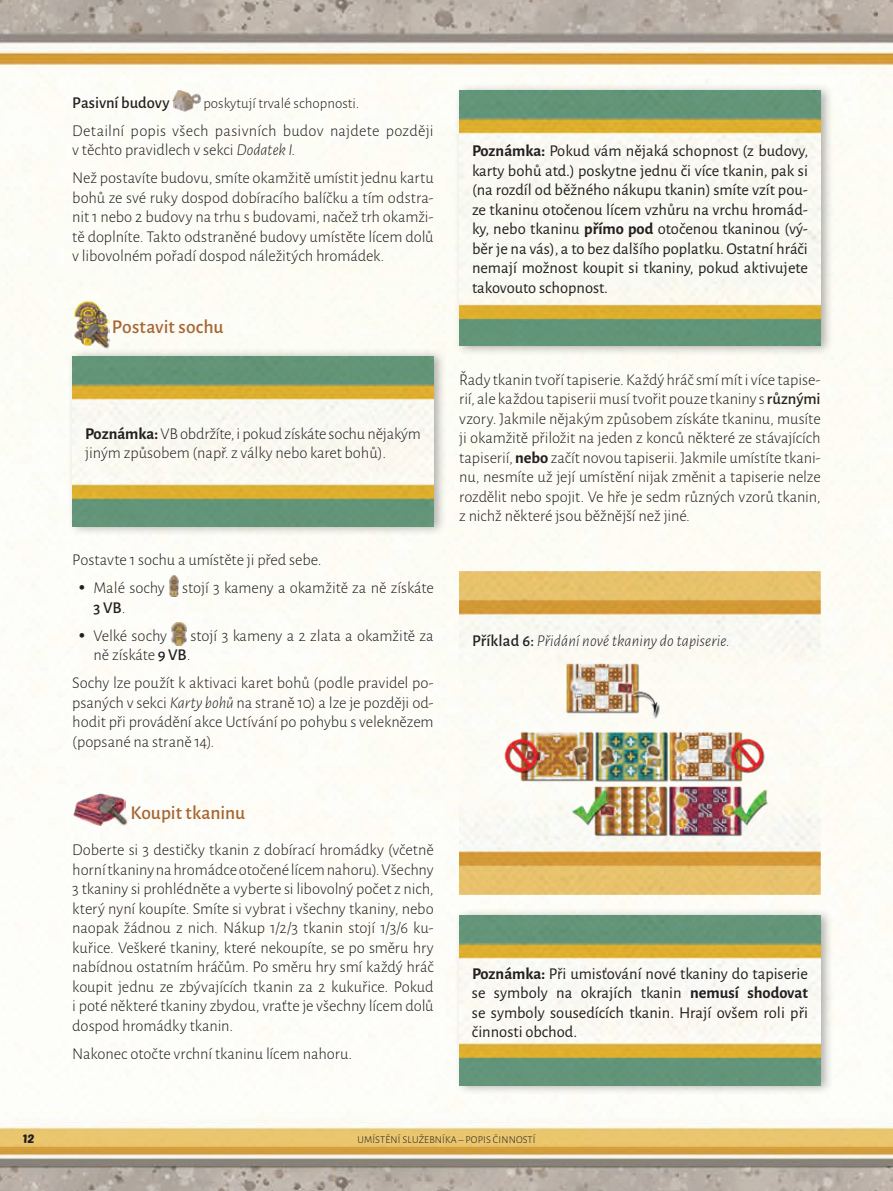
<style>
.page{position:relative;width:893px;height:1191px;background:#fff}
.page>*{position:absolute;margin:0;border:0;box-sizing:border-box;transform-origin:0 0}
._03__sub-sub_section_title{font:500 19.5px "Alegreya Sans";color:#a66533}
.Main_Text{font:300 16.5px/19.5px "Alegreya Sans";color:#231f20;text-align:justify}
.Important_box_Text{font:16.5px/19.5px "Alegreya Sans";color:#231f20;text-align:justify}
.Important_box_Text-2{font:300 16.5px/19.5px "Alegreya Sans";letter-spacing:-.01em;color:#231f20}
.Example{font:italic 300 16.5px "Alegreya Sans";letter-spacing:.01em;color:#231f20}
.Main_Text-2{font:500 16.5px "Alegreya Sans";letter-spacing:-.005em;color:#231f20}
.Main_Text-3{font:300 15px "Alegreya Sans";color:#231f20}
.t1{font:12px "Poetsen One";color:#231f20}
.chapter_name_-_section_name{font:300 10.5px "Alegreya Sans";letter-spacing:.015em;color:#231f20}
.s1{font-style:italic}
.s2{font-weight:700}
.s3{font-family:"Algerian";font-weight:400}
.s4{font-weight:500}
.s5{font-weight:500;font-style:normal}
</style>
<div class="page">
<img style="left:0;top:0;width:893px;height:1191px">
<img style="left:173px;top:91px;width:28px;height:21px">
<img style="left:72px;top:299px;width:37px;height:47px">
<svg style="left:82px;top:321px;width:28px;height:27px"></svg>
<img style="left:83px;top:323px;width:26px;height:25px">
<img style="left:169px;top:576px;width:9px;height:20px">
<img style="left:171px;top:622px;width:16px;height:23px">
<img style="left:72px;top:792px;width:53px;height:34px">
<svg style="left:97px;top:796px;width:31px;height:30px"></svg>
<img style="left:99px;top:796px;width:29px;height:29px">
<div style="left:67px;top:348px;width:380px;height:188px;background:#231f20;opacity:.35"></div>
<img style="left:72px;top:356px;width:362px;height:170px">
<div style="left:454px;top:907px;width:380px;height:188px;background:#231f20;opacity:.35"></div>
<img style="left:459px;top:915px;width:362px;height:170px">
<div style="left:454px;top:82px;width:380px;height:274px;background:#231f20;opacity:.35"></div>
<img style="left:459px;top:91px;width:362px;height:255px">
<img style="left:459px;top:571px;width:362px;height:323px">
<img style="left:475px;top:661px;width:313px;height:176px">
<p class="Main_Text-2" style="left:72px;top:91px;width:99px">Pasivní budovy</p>
<p class="Main_Text-3" style="left:203px;top:93px;width:158px">poskytují trvalé schopnosti.</p>
<p class="Main_Text" style="left:72px;top:120px;width:363px">Detailní popis všech pasivních budov najdete později v těchto pravidlech v sekci <span class="s1">Dodatek I</span>.</p>
<p class="Main_Text" style="left:72px;top:168px;width:363px">Než postavíte budovu, smíte okamžitě umístit jednu kartu bohů ze své ruky dospod dobíracího balíčku a tím odstra&shy;nit 1 nebo 2 budovy na trhu s budovami, načež trh okamži&shy;tě doplníte. Takto odstraněné budovy umístěte lícem dolů v libovolném pořadí dospod náležitých hromádek.</p>
<p class="_03__sub-sub_section_title" style="left:112px;top:313px;width:113px">Postavit sochu</p>
<p class="Important_box_Text-2" style="left:85px;top:423px;width:337px"><span class="s2">Poznámka:</span> VB obdržíte, i pokud získáte sochu nějakým jiným způsobem (např. z války nebo karet bohů).</p>
<p class="Main_Text" style="left:72px;top:549px;width:251px">Postavte 1 sochu a umístěte ji před sebe.</p>
<p class="Main_Text" style="left:94px;top:577px;width:342px;text-indent:-17px"><span class="s3">•</span> Malé sochy stojí 3 kameny a okamžitě za ně získáte<br><span class="s4">3 VB</span>.</p>
<p class="Main_Text" style="left:77px;top:625px;width:92px"><span class="s3">•</span> Velké sochy</p>
<p class="Main_Text" style="left:191px;top:625px;width:245px">stojí 3 kameny a 2 zlata a okamžitě za</p>
<p class="Main_Text" style="left:94px;top:644px;width:99px">ně získáte <span class="s4">9 VB</span>.</p>
<p class="Main_Text" style="left:72px;top:672px;width:363px">Sochy lze použít k aktivaci karet bohů (podle pravidel po&shy;psaných v sekci <span class="s1">Karty bohů</span> na straně 10) a lze je později od&shy;hodit při provádění akce Uctívání po pohybu s veleknězem (popsané na straně 14).</p>
<p class="_03__sub-sub_section_title" style="left:130px;top:798px;width:116px">Koupit tkaninu</p>
<p class="Main_Text" style="left:72px;top:839px;width:363px">Doberte si 3 destičky tkanin z dobírací hromádky (včetně horní tkaniny na hromádce otočené lícem nahoru). Všechny 3 tkaniny si prohlédněte a vyberte si libovolný počet z nich, který nyní koupíte. Smíte si vybrat i všechny tkaniny, nebo naopak žádnou z nich. Nákup 1/2/3 tkanin stojí 1/3/6 ku&shy;kuřice. Veškeré tkaniny, které nekoupíte, se po směru hry nabídnou ostatním hráčům. Po směru hry smí každý hráč koupit jednu ze zbývajících tkanin za 2 kukuřice. Pokud i poté některé tkaniny zbydou, vraťte je všechny lícem dolů dospod hromádky tkanin.</p>
<p class="Main_Text" style="left:72px;top:1043px;width:281px">Nakonec otočte vrchní tkaninu lícem nahoru.</p>
<p class="Important_box_Text" style="left:472px;top:140px;width:338px"><span class="s2">Poznámka:</span> Pokud vám nějaká schopnost (z budovy, karty bohů atd.) poskytne jednu či více tkanin, pak si (na rozdíl od běžného nákupu tkanin) smíte vzít pou&shy;ze tkaninu otočenou lícem vzhůru na vrchu hromád&shy;ky, nebo tkaninu <span class="s2">přímo pod</span> otočenou tkaninou (vý&shy;běr je na vás), a to bez dalšího poplatku. Ostatní hráči nemají možnost koupit si tkaniny, pokud aktivujete takovouto schopnost.</p>
<p class="Main_Text" style="left:459px;top:369px;width:363px">Řady tkanin tvoří tapiserie. Každý hráč smí mít i více tapise&shy;rií, ale každou tapiserii musí tvořit pouze tkaniny s <span class="s4">různými </span>vzory. Jakmile nějakým způsobem získáte tkaninu, musíte ji okamžitě přiložit na jeden z konců některé ze stávajících tapiserií, <span class="s2">nebo</span> začít novou tapiserii. Jakmile umístíte tkani&shy;nu, nesmíte už její umístění nijak změnit a tapiserie nelze rozdělit nebo spojit. Ve hře je sedm různých vzorů tkanin, z nichž některé jsou běžnější než jiné.</p>
<p class="Example" style="left:472px;top:630px;width:259px"><span class="s5">Příklad 6:</span> Přidání nové tkaniny do tapiserie.</p>
<p class="Important_box_Text" style="left:472px;top:963px;width:337px"><span class="s2">Poznámka:</span> Při umisťování nové tkaniny do tapiserie se symboly na okrajích tkanin <span class="s2">nemusí shodovat </span>se symboly sousedících tkanin. Hrají ovšem roli při činnosti obchod.</p>
<p class="t1" style="left:23px;top:1131px;width:13px">12</p>
<p class="chapter_name_-_section_name" style="left:357px;top:1133px;width:180px">UMÍSTĚNÍ SLUŽEBNÍKA – POPIS ČINNOSTÍ</p>
</div>
